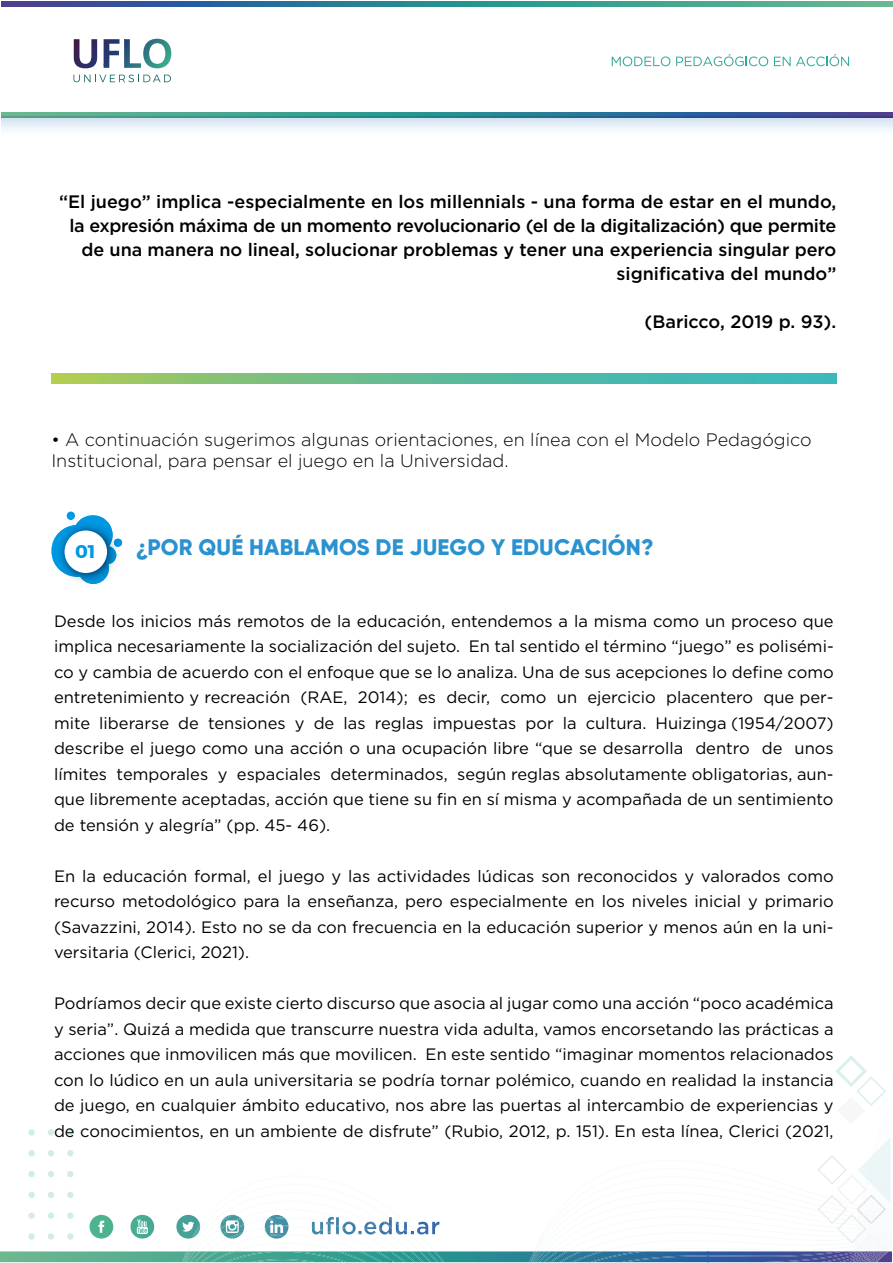
<style>
.page{position:relative;width:893px;height:1263px;background:#fff}
.page>*{position:absolute;margin:0;border:0;box-sizing:border-box;transform-origin:0 0}
.t1{font:800 22.5px "Gilroy";letter-spacing:.01em;color:#2a92d0}
.t2{font:700 18.3px "Montserrat";color:#0099e3}
.t3{font:500 18px/24px "Gotham";letter-spacing:-.005em;color:#000;text-align:right}
.t4{font:300 18px/21.6px "Gotham";color:#000}
.t5{font:16.5px/25.5px "Gotham";color:#000;text-align:justify}
</style>
<div class="page">
<svg style="left:74px;top:39px;width:97px;height:29px"></svg>
<svg style="left:73px;top:75px;width:98px;height:7px"></svg>
<svg style="left:612px;top:57px;width:58px;height:9px"></svg>
<svg style="left:676px;top:54px;width:92px;height:12px"></svg>
<svg style="left:774px;top:54px;width:75px;height:12px"></svg>
<svg style="left:1px;top:118px;width:892px;height:12px"></svg>
<svg style="left:1px;top:113px;width:892px;height:4px;background:#388190"></svg>
<img style="left:1px;top:117px;width:892px;height:1px">
<svg style="left:1px;top:1px;width:892px;height:5px;background:#3a8593"></svg>
<div style="left:28px;top:1233px;width:7px;height:6px;background:#d1ede8;border-radius:50%"></div>
<div style="left:28px;top:1212px;width:7px;height:7px;background:#d1ede8;border-radius:50%"></div>
<div style="left:28px;top:1192px;width:7px;height:6px;background:#d1ede8;border-radius:50%"></div>
<div style="left:28px;top:1171px;width:7px;height:6px;background:#d1ede8;border-radius:50%"></div>
<div style="left:28px;top:1150px;width:7px;height:6px;background:#d1ede8;border-radius:50%"></div>
<div style="left:28px;top:1129px;width:7px;height:6px;background:#d1ede8;border-radius:50%"></div>
<svg style="left:48px;top:1233px;width:6px;height:6px"></svg>
<div style="left:48px;top:1212px;width:6px;height:7px;background:#d1ede8;border-radius:50%"></div>
<svg style="left:48px;top:1192px;width:6px;height:6px"></svg>
<svg style="left:48px;top:1171px;width:6px;height:6px"></svg>
<svg style="left:48px;top:1150px;width:6px;height:6px"></svg>
<svg style="left:48px;top:1129px;width:6px;height:6px"></svg>
<svg style="left:67px;top:1233px;width:6px;height:6px"></svg>
<div style="left:67px;top:1212px;width:6px;height:7px;background:#d1ede8;border-radius:50%"></div>
<svg style="left:67px;top:1192px;width:6px;height:6px"></svg>
<svg style="left:67px;top:1171px;width:6px;height:6px"></svg>
<svg style="left:67px;top:1150px;width:6px;height:6px"></svg>
<svg style="left:67px;top:1129px;width:6px;height:6px"></svg>
<svg style="left:90px;top:1055px;width:802px;height:208px"></svg>
<svg style="left:51px;top:373px;width:785px;height:10px;background:#66bd92"></svg>
<svg style="left:73px;top:515px;width:40px;height:40px"></svg>
<div style="left:67px;top:511px;width:8px;height:9px;background:#0099e3;border-radius:50%"></div>
<img style="left:72px;top:518px;width:45px;height:62px">
<img style="left:76px;top:518px;width:37px;height:28px">
<img style="left:53px;top:525px;width:50px;height:52px">
<svg style="left:113px;top:538px;width:10px;height:9px"></svg>
<img style="left:106px;top:546px;width:10px;height:18px">
<img style="left:78px;top:552px;width:31px;height:32px">
<div style="left:65px;top:530px;width:42px;height:43px;background:#fff;border-radius:50%"></div>
<p class="t3" style="left:59px;top:189px;width:779px">“El juego” implica -especialmente en los millennials - una forma de estar en el mundo, la expresión máxima de un momento revolucionario (el de la digitalización) que permite de una manera no lineal, solucionar problemas y tener una experiencia singular pero significativa del mundo”</p>
<p class="t3" style="left:644px;top:309px;width:193px">(Baricco, 2019 p. 93).</p>
<p class="t4" style="left:51px;top:428px;width:762px">• A continuación sugerimos algunas orientaciones, en línea con el Modelo Pedagógico<br>Institucional, para pensar el juego en la Universidad.</p>
<p class="t2" style="left:75px;top:537px;width:22px">01</p>
<h1 class="t1" style="left:136px;top:533px;width:519px">¿POR QUÉ HABLAMOS DE JUEGO Y EDUCACIÓN?</h1>
<p class="t5" style="left:54px;top:608px;width:781px">Desde los inicios más remotos de la educación, entendemos a la misma como un proceso que implica necesariamente la socialización del sujeto. En tal sentido el término “juego” es polisémi&shy;co y cambia de acuerdo con el enfoque que se lo analiza. Una de sus acepciones lo define como entretenimiento y recreación (RAE, 2014); es decir, como un ejercicio placentero que per&shy;mite liberarse de tensiones y de las reglas impuestas por la cultura. Huizinga (1954/2007) describe el juego como una acción o una ocupación libre “que se desarrolla dentro de unos límites temporales y espaciales determinados, según reglas absolutamente obligatorias, aun&shy;que libremente aceptadas, acción que tiene su fin en sí misma y acompañada de un sentimiento de tensión y alegría” (pp. 45- 46).</p>
<p class="t5" style="left:54px;top:863px;width:781px">En la educación formal, el juego y las actividades lúdicas son reconocidos y valorados como recurso metodológico para la enseñanza, pero especialmente en los niveles inicial y primario (Savazzini, 2014). Esto no se da con frecuencia en la educación superior y menos aún en la uni&shy;versitaria (Clerici, 2021).</p>
<p class="t5" style="left:54px;top:990px;width:781px">Podríamos decir que existe cierto discurso que asocia al jugar como una acción “poco académica y seria”. Quizá a medida que transcurre nuestra vida adulta, vamos encorsetando las prácticas a acciones que inmovilicen más que movilicen. En este sentido “imaginar momentos relacionados con lo lúdico en un aula universitaria se podría tornar polémico, cuando en realidad la instancia de juego, en cualquier ámbito educativo, nos abre las puertas al intercambio de experiencias y de conocimientos, en un ambiente de disfrute” (Rubio, 2012, p. 151). En esta línea, Clerici (2021,</p>
</div>
